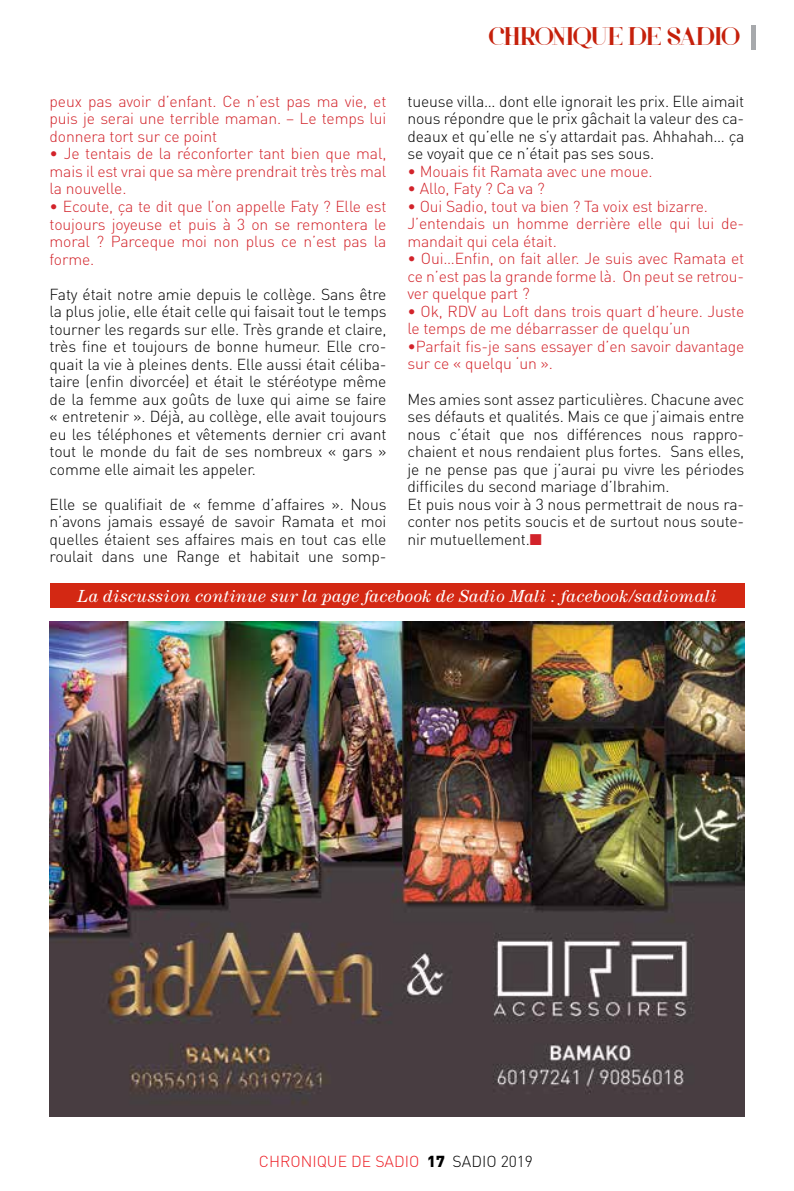
<style>
.page{position:relative;width:794px;height:1191px;background:#fff}
.page>*{position:absolute;margin:0;border:0;box-sizing:border-box;transform-origin:0 0}
.t1{font:26.25px "Voor";letter-spacing:-.03em;color:#c5200b}
.t2{font:italic 17.5px "Century";letter-spacing:.015em;color:#fff}
.t3{font:300 15.75px/17.5px "DIN";letter-spacing:-.01em;color:#000;text-align:justify}
.t4{font:300 15.75px/17.5px "DIN";letter-spacing:-.01em;color:#d2232a;text-align:justify}
.t5{font:300 15.75px "DIN";color:#ed1d24}
.s1{color:#d2232a}
.s2{font-weight:900;color:#000}
.s3{color:#000}
</style>
<div class="page">
<div style="left:50px;top:583px;width:694px;height:25px;background:#d32813"></div>
<div style="left:751px;top:25px;width:5px;height:25px;background:#a7a9ac"></div>
<img style="left:50px;top:622px;width:694px;height:494px">
<p class="t4" style="left:50px;top:92px;width:338px">peux pas avoir d’enfant. Ce n’est pas ma vie, et puis je serai une terrible maman. – Le temps lui donnera tort sur ce point</p>
<p class="t4" style="left:50px;top:145px;width:338px">• Je tentais de la réconforter tant bien que mal, mais il est vrai que sa mère prendrait très très mal la nouvelle.</p>
<p class="t4" style="left:50px;top:197px;width:338px">• Ecoute, ça te dit que l’on appelle Faty ? Elle est toujours joyeuse et puis à 3 on se remontera le moral ? Parceque moi non plus ce n’est pas la forme.</p>
<p class="t3" style="left:50px;top:285px;width:338px">Faty était notre amie depuis le collège. Sans être la plus jolie, elle était celle qui faisait tout le temps tourner les regards sur elle. Très grande et claire, très fine et toujours de bonne humeur. Elle cro&shy;quait la vie à pleines dents. Elle aussi était céliba&shy;taire (enfin divorcée) et était le stéréotype même de la femme aux goûts de luxe qui aime se faire « entretenir ». Déjà, au collège, elle avait toujours eu les téléphones et vêtements dernier cri avant tout le monde du fait de ses nombreux « gars » comme elle aimait les appeler.</p>
<p class="t3" style="left:50px;top:495px;width:338px">Elle se qualifiait de « femme d’affaires ». Nous n’avons jamais essayé de savoir Ramata et moi quelles étaient ses affaires mais en tout cas elle roulait dans une Range et habitait une somp-</p>
<h1 class="t1" style="left:488px;top:20px;width:253px">CHRONIQUE DE SADIO</h1>
<p class="t3" style="left:407px;top:92px;width:338px">tueuse villa… dont elle ignorait les prix. Elle aimait nous répondre que le prix gâchait la valeur des ca&shy;deaux et qu’elle ne s’y attardait pas. Ahhahah… ça se voyait que ce n’était pas ses sous.</p>
<p class="t4" style="left:407px;top:162px;width:247px">• Mouais fit Ramata avec une moue.</p>
<p class="t4" style="left:407px;top:180px;width:139px">• Allo, Faty ? Ca va ?</p>
<p class="t4" style="left:407px;top:197px;width:338px;text-align:left">• Oui Sadio, tout va bien ? Ta voix est bizarre.<br>J’entendais un homme derrière elle qui lui de&shy;mandait qui cela était.</p>
<p class="t4" style="left:407px;top:250px;width:338px">• Oui…Enfin, on fait aller. Je suis avec Ramata et ce n’est pas la grande forme là. O n peut se retrou&shy;ver quelque part ?</p>
<p class="t4" style="left:407px;top:302px;width:338px">• Ok, RDV au Loft dans trois quart d’heure. Juste le temps de me débarrasser de quelqu’un</p>
<p class="t4" style="left:407px;top:337px;width:338px">•Parfait fis-je sans essayer d’en savoir davantage sur ce « quelqu ‘un ».</p>
<p class="t3" style="left:407px;top:390px;width:338px;text-align:left">Mes amies sont assez particulières. Chacune avec ses défauts et qualités. Mais ce que j’aimais entre nous c’était que nos différences nous rappro&shy;chaient et nous rendaient plus fortes. Sans elles, je ne pense pas que j’aurai pu vivre les périodes difficiles du second mariage d’I brahim.<br>Et puis nous voir à 3 nous permettrait de nous ra&shy;conter nos petits soucis et de surtout nous soute&shy;nir mutuellement.<span class="s1">■</span></p>
<p class="t2" style="left:78px;top:586px;width:641px">La discussion continue sur la page facebook de Sadio Mali : facebook/sadiomali</p>
<p class="t5" style="left:259px;top:1151px;width:276px">ch ron ique de sadio <span class="s2">17</span> <span class="s3">sadio 2019</span></p>
</div>
